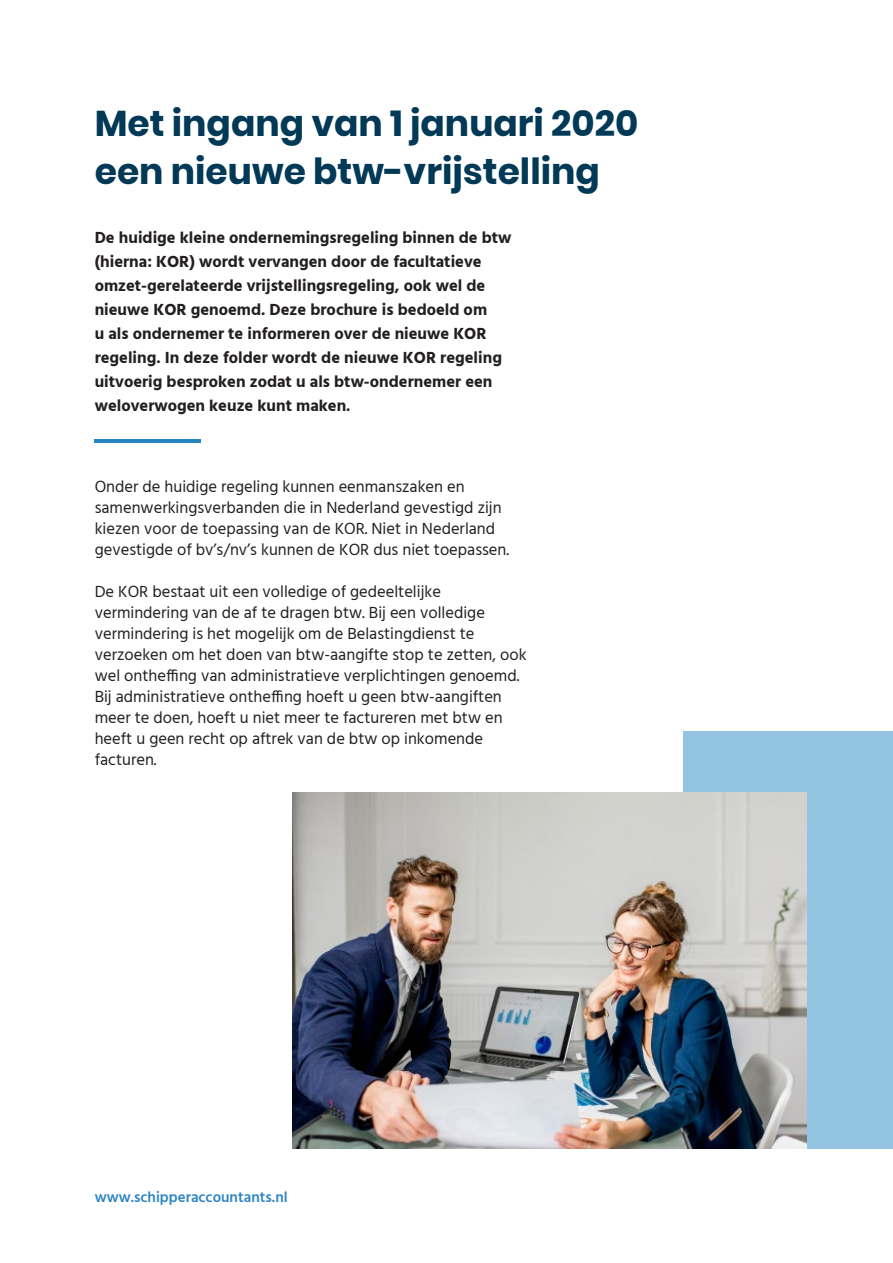
<style>
.page{position:relative;width:893px;height:1263px;background:#fff}
.page>*{position:absolute;margin:0;border:0;box-sizing:border-box;transform-origin:0 0}
.t1{font:700 36px/48px "Poppins";color:#013956}
.t2{font:16.5px/21px "Hind";color:#231f20}
.t3{font:700 16.5px/24px "Hind";color:#231f20}
.t4{font:600 15px "Hind";color:#2e85c3}
</style>
<div class="page">
<div style="left:684px;top:731px;width:209px;height:417px;background:#93c5e3"></div>
<img style="left:292px;top:792px;width:514px;height:357px">
<hr style="left:95px;top:439px;width:106px;height:4px;background:#2883c3">
<p class="t1" style="left:95px;top:99px;width:545px">Met ingang van 1 januari 2020 een nieuwe btw-vrijstelling</p>
<p class="t3" style="left:95px;top:225px;width:418px">De huidige kleine ondernemingsregeling binnen de btw (hierna: KOR) wordt vervangen door de facultatieve omzet-gerelateerde vrijstellingsregeling, ook wel de nieuwe KOR genoemd. Deze brochure is bedoeld om<br>u als ondernemer te informeren over de nieuwe KOR regeling. In deze folder wordt de nieuwe KOR regeling uitvoerig besproken zodat u als btw-ondernemer een weloverwogen keuze kunt maken.</p>
<p class="t2" style="left:95px;top:477px;width:416px">Onder de huidige regeling kunnen eenmanszaken en samenwerkingsverbanden die in Nederland gevestigd zijn kiezen voor de toepassing van de KOR. Niet in Nederland gevestigde of bv’s/nv’s kunnen de KOR dus niet toepassen.</p>
<p class="t2" style="left:95px;top:582px;width:433px">De KOR bestaat uit een volledige of gedeeltelijke vermindering van de af te dragen btw. Bij een volledige vermindering is het mogelijk om de Belastingdienst te verzoeken om het doen van btw-aangifte stop te zetten, ook wel ontheffing van administratieve verplichtingen genoemd.<br>Bij administratieve ontheffing hoeft u geen btw-aangiften meer te doen, hoeft u niet meer te factureren met btw en heeft u geen recht op aftrek van de btw op inkomende facturen.</p>
<p class="t4" style="left:95px;top:1187px;width:194px">www.schipperaccountants.nl</p>
</div>
